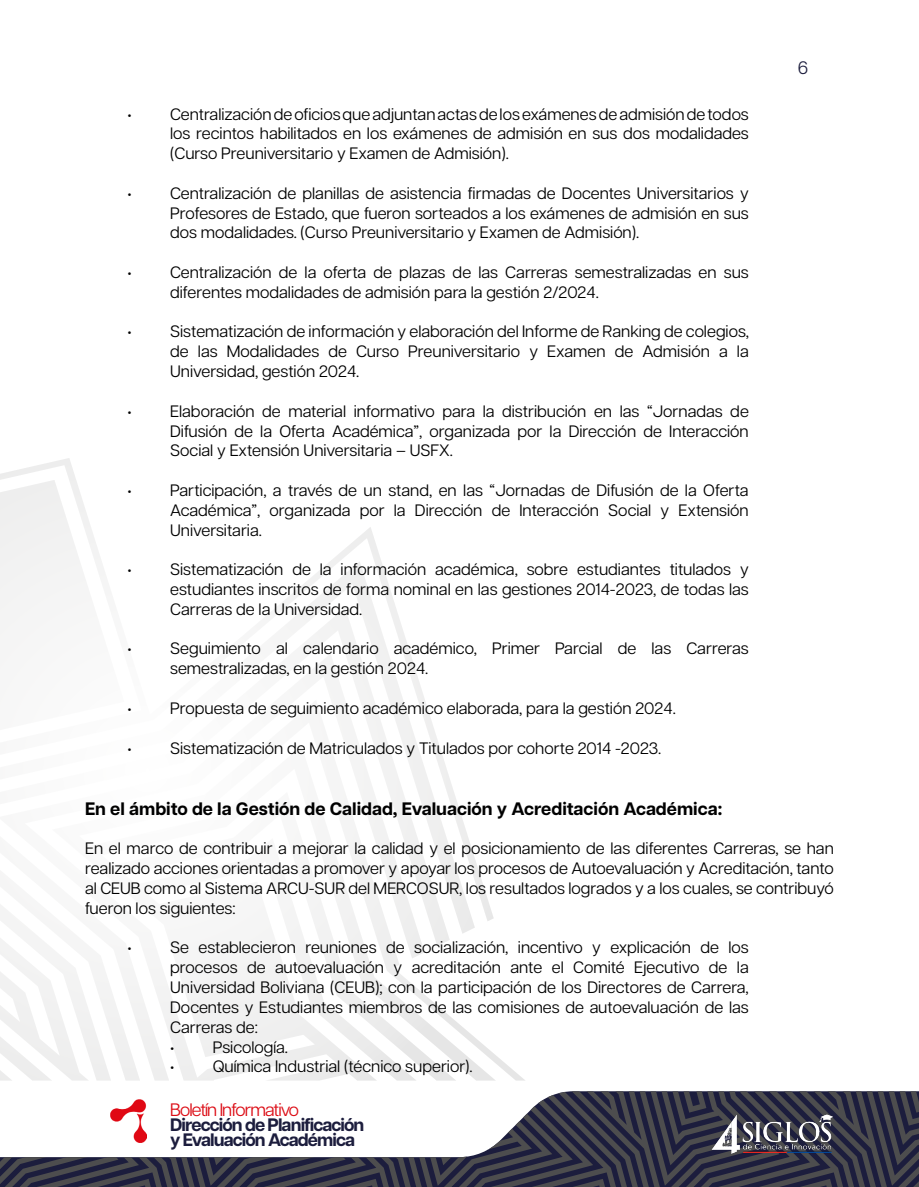
<style>
.page{position:relative;width:919px;height:1187px;background:#fff}
.page>*{position:absolute;margin:0;border:0;box-sizing:border-box;transform-origin:0 0}
.t1{font:700 18px "Articulat CF";color:#000}
.t2{font:700 18px/15px "Articulat CF";letter-spacing:-.05em;color:#1c1d3d}
.t3{font:18px "Articulat CF";letter-spacing:-.05em;color:#dc0c15}
.t4{font:18px "Articulat CF";color:#1c1d3d}
.t5{font:16.5px/19.8px "Articulat CF";color:#000;text-align:justify}
</style>
<div class="page">
<svg style="left:0;top:1091px;width:918px;height:95px"></svg>
<img style="left:706px;top:1101px;width:127px;height:64px">
<svg style="left:0;top:458px;width:524px;height:622px"></svg>
<img style="left:111px;top:1099px;width:36px;height:43px">
<p class="t5" style="left:170px;top:104px;width:580px;text-indent:-43px">• Centralización de oficios que adjuntan actas de los exámenes de admisión de todos los recintos habilitados en los exámenes de admisión en sus dos modalidades (Curso Preuniversitario y Examen de Admisión).</p>
<p class="t5" style="left:170px;top:183px;width:580px;text-indent:-43px">• Centralización de planillas de asistencia firmadas de Docentes Universitarios y Profesores de Estado, que fueron sorteados a los exámenes de admisión en sus dos modalidades. (Curso Preuniversitario y Examen de Admisión).</p>
<p class="t5" style="left:170px;top:262px;width:580px;text-indent:-43px">• Centralización de la oferta de plazas de las Carreras semestralizadas en sus diferentes modalidades de admisión para la gestión 2/2024.</p>
<p class="t5" style="left:170px;top:322px;width:580px;text-indent:-43px">• Sistematización de información y elaboración del Informe de Ranking de colegios, de las Modalidades de Curso Preuniversitario y Examen de Admisión a la Universidad, gestión 2024.</p>
<p class="t5" style="left:170px;top:401px;width:580px;text-indent:-43px">• Elaboración de material informativo para la distribución en las “Jornadas de Difusión de la Oferta Académica”, organizada por la Dirección de Interacción Social y Extensión Universitaria – USFX.</p>
<p class="t5" style="left:170px;top:480px;width:580px;text-indent:-43px">• Participación, a través de un stand, en las “Jornadas de Difusión de la Oferta Académica”, organizada por la Dirección de Interacción Social y Extensión Universitaria.</p>
<p class="t5" style="left:170px;top:559px;width:580px;text-indent:-43px">• Sistematización de la información académica, sobre estudiantes titulados y estudiantes inscritos de forma nominal en las gestiones 2014-2023, de todas las Carreras de la Universidad.</p>
<p class="t5" style="left:170px;top:639px;width:580px;text-indent:-43px">• Seguimiento al calendario académico, Primer Parcial de las Carreras semestralizadas, en la gestión 2024.</p>
<p class="t5" style="left:128px;top:698px;width:549px">• Propuesta de seguimiento académico elaborada, para la gestión 2024.</p>
<p class="t5" style="left:128px;top:738px;width:535px">• Sistematización de Matriculados y Titulados por cohorte 2014 -2023.</p>
<p class="t4" style="left:797px;top:58px;width:12px">6</p>
<p class="t1" style="left:85px;top:798px;width:638px">En el ámbito de la Gestión de Calidad, Evaluación y Acreditación Académica:</p>
<p class="t5" style="left:85px;top:838px;width:750px">En el marco de contribuir a mejorar la calidad y el posicionamiento de las diferentes Carreras, se han realizado acciones orientadas a promover y apoyar los procesos de Autoevaluación y Acreditación, tanto al CEUB como al Sistema ARCU-SUR del MERCOSUR, los resultados logrados y a los cuales, se contribuyó fueron los siguientes:</p>
<p class="t5" style="left:170px;top:937px;width:580px;text-indent:-43px">• Se establecieron reuniones de socialización, incentivo y explicación de los procesos de autoevaluación y acreditación ante el Comité Ejecutivo de la Universidad Boliviana (CEUB); con la participación de los Directores de Carrera, Docentes y Estudiantes miembros de las comisiones de autoevaluación de las Carreras de:</p>
<p class="t5" style="left:170px;top:1036px;width:119px">• Psicología.</p>
<p class="t5" style="left:170px;top:1056px;width:304px">• Química Industrial (técnico superior).</p>
<p class="t3" style="left:170px;top:1099px;width:130px">Boletín Informativo</p>
<p class="t2" style="left:170px;top:1118px;width:196px">Dirección de Planificación y Evaluación Académica</p>
</div>
